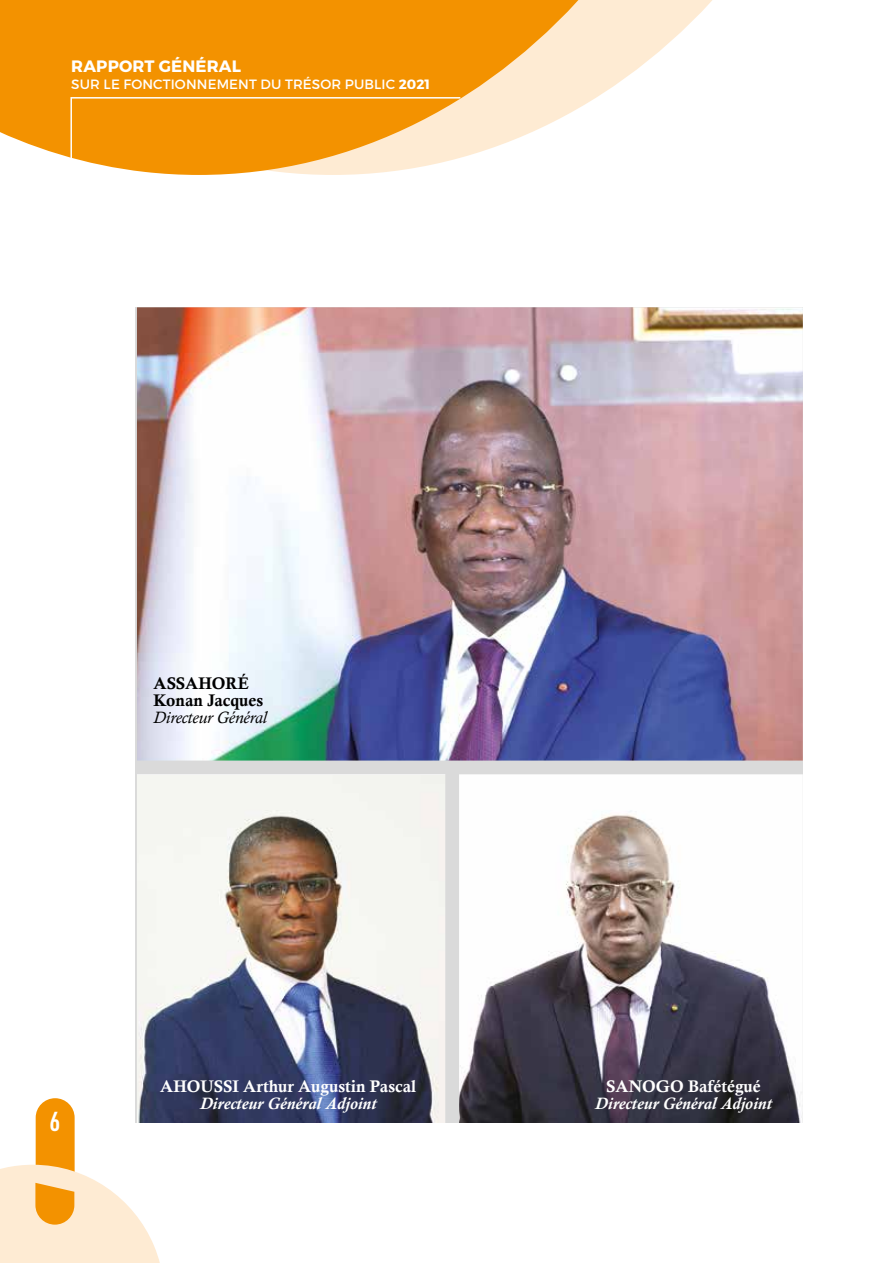
<style>
.page{position:relative;width:893px;height:1263px;background:#fff}
.page>*{position:absolute;margin:0;border:0;box-sizing:border-box;transform-origin:0 0}
.t1{font:700 condensed 27px "DIN Pro";color:#fff}
.t2{font:italic 700 16.8px "Calisto";color:#fff}
.t3{font:16.8px "Calis MT Bol";color:#fff}
.t4{font:16.8px/16.8px "Calis MT Bol";color:#000}
.t5{font:italic 16.8px "Calisto";color:#000}
.t6{font:700 16.5px "Montserrat";letter-spacing:.01em;color:#fff}
.t7{font:13.5px "Montserrat";letter-spacing:.01em;color:#fff}
.s1{font-weight:700}
</style>
<div class="page">
<svg style="left:597px;top:0;width:115px;height:97px;fill:#feebd3"></svg>
<svg style="left:0;top:1098px;width:164px;height:165px"></svg>
<svg style="left:0;top:0;width:597px;height:175px;background:#f6ae42"></svg>
<svg style="left:70px;top:96px;width:392px;height:65px;background:#f5a227"></svg>
<img style="left:136px;top:308px;width:666px;height:814px">
<div style="left:136px;top:760px;width:666px;height:14px;background:#dadada"></div>
<div style="left:445px;top:767px;width:14px;height:355px;background:#dadada"></div>
<p class="t6" style="left:71px;top:56px;width:171px">RAPPORT GÉNÉRAL</p>
<p class="t7" style="left:71px;top:75px;width:360px">SUR LE FONCTIONNEMENT DU TRÉSOR PUBLIC <span class="s1">2021</span></p>
<p class="t4" style="left:154px;top:677px;width:111px">ASSAHORÉ<br>Konan Jacques</p>
<p class="t5" style="left:154px;top:708px;width:115px">Directeur Général</p>
<h1 class="t1" style="left:49px;top:1101px;width:12px">6</h1>
<p class="t3" style="left:160px;top:1080px;width:257px">AHOUSSI Arthur Augustin Pascal</p>
<p class="t2" style="left:200px;top:1094px;width:178px">Directeur Général Adjoint</p>
<p class="t3" style="left:606px;top:1080px;width:156px">SANOGO Bafétégué</p>
<p class="t2" style="left:595px;top:1094px;width:178px">Directeur Général Adjoint</p>
</div>
